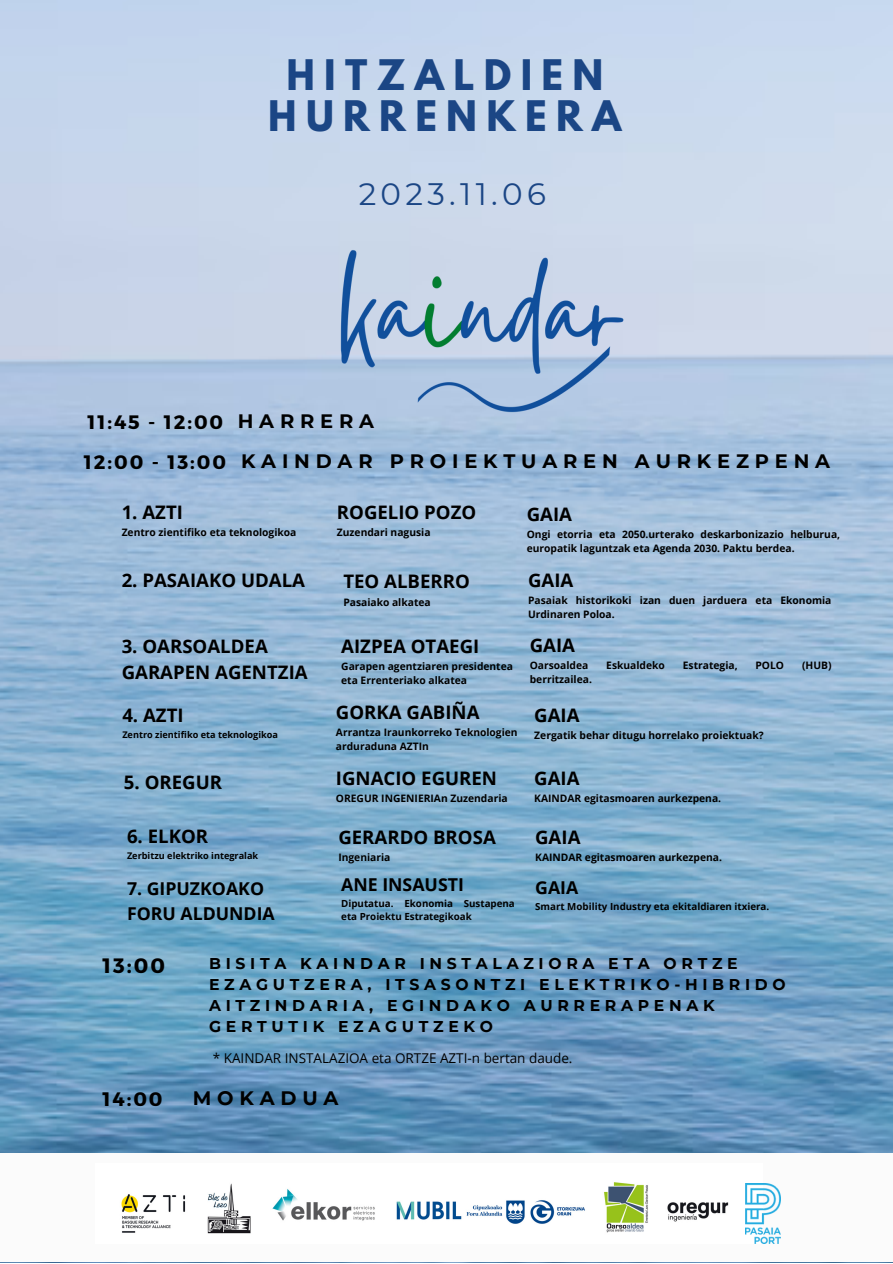
<style>
.page{position:relative;width:893px;height:1264px;background:#fff}
.page>*{position:absolute;margin:0;border:0;box-sizing:border-box;transform-origin:0 0}
.t1{font:700 37.35px/40px "League Spartan";letter-spacing:.25em;color:#1b4685;text-align:center}
.t2{font:31.05px "Montserrat";letter-spacing:.14em;color:#1b4685}
.t3{font:700 20.85px "Montserrat";color:#000}
.t4{font:700 19.5px "Montserrat";letter-spacing:.3em;color:#000}
.t5{font:700 19.35px "Montserrat";letter-spacing:.3em;color:#000}
.t6{font:700 18.6px "Open Sans";color:#000}
.t7{font:700 17.7px "Open Sans";color:#000}
.t8{font:700 15.6px/21.1px "Montserrat";letter-spacing:.3em;color:#000}
.t9{font:13.5px "Open Sans";color:#000}
.t10{font:700 10.2px/13.6px "Open Sans";color:#000}
.t11{font:700 9.75px/13px "Open Sans";color:#000}
.t12{font:700 9.15px "Open Sans";color:#000}
</style>
<div class="page">
<img style="left:0;top:0;width:892px;height:1153px">
<div style="left:0;top:1153px;width:892px;height:109px;background:#fbfbfb"></div>
<img style="left:121px;top:1182px;width:608px;height:52px">
<img style="left:745px;top:1183px;width:35px;height:59px">
<img style="left:273px;top:212px;width:390px;height:216px">
<p class="t1" style="left:268px;top:60px;width:354px">HITZALDIEN<br>HURRENKERA</p>
<p class="t2" style="left:358px;top:175px;width:189px">2023.11.06</p>
<p class="t5" style="left:87px;top:409px;width:137px">11:45 - 12:00</p>
<p class="t5" style="left:238px;top:409px;width:138px">HARRERA</p>
<p class="t5" style="left:84px;top:450px;width:143px">12:00 - 13:00</p>
<p class="t5" style="left:241px;top:449px;width:590px">KAINDAR PROIEKTUAREN AURKEZPENA</p>
<p class="t6" style="left:122px;top:499px;width:63px">1. AZTI</p>
<p class="t10" style="left:122px;top:525px;width:176px">Zentro zientifiko eta teknologikoa</p>
<p class="t6" style="left:337px;top:499px;width:141px">ROGELIO POZO</p>
<p class="t10" style="left:337px;top:525px;width:95px">Zuzendari nagusia</p>
<p class="t6" style="left:526px;top:501px;width:47px">GAIA</p>
<p class="t10" style="left:526px;top:527px;width:315px">Ongi etorria eta 2050.urterako deskarbonizazio helburua, europatik laguntzak eta Agenda 2030. Paktu berdea.</p>
<p class="t6" style="left:122px;top:567px;width:185px">2. PASAIAKO UDALA</p>
<p class="t6" style="left:343px;top:568px;width:128px">TEO ALBERRO</p>
<p class="t10" style="left:343px;top:594px;width:89px">Pasaiako alkatea</p>
<p class="t6" style="left:528px;top:567px;width:47px">GAIA</p>
<p class="t10" style="left:528px;top:593px;width:305px">Pasaiak historikoki izan duen jarduera eta Ekonomia<br>Urdinaren Poloa.</p>
<p class="t6" style="left:122px;top:633px;width:148px">3. OARSOALDEA</p>
<p class="t6" style="left:122px;top:659px;width:187px">GARAPEN AGENTZIA</p>
<p class="t6" style="left:341px;top:633px;width:140px">AIZPEA OTAEGI</p>
<p class="t10" style="left:341px;top:659px;width:173px">Garapen agentziaren presidentea</p>
<p class="t10" style="left:341px;top:673px;width:127px">eta Errenteriako alkatea</p>
<p class="t6" style="left:529px;top:632px;width:47px">GAIA</p>
<p class="t10" style="left:529px;top:658px;width:60px">Oarsoaldea</p>
<p class="t10" style="left:606px;top:658px;width:60px">Eskualdeko</p>
<p class="t10" style="left:682px;top:658px;width:56px">Estrategia,</p>
<p class="t10" style="left:755px;top:658px;width:30px">POLO</p>
<p class="t10" style="left:802px;top:658px;width:31px">(HUB)</p>
<p class="t10" style="left:529px;top:672px;width:64px">berritzailea.</p>
<p class="t6" style="left:122px;top:702px;width:63px">4. AZTI</p>
<p class="t12" style="left:122px;top:728px;width:157px">Zentro zientifiko eta teknologikoa</p>
<p class="t6" style="left:336px;top:699px;width:145px">GORKA GABIÑA</p>
<p class="t10" style="left:336px;top:725px;width:183px">Arrantza Iraunkorreko Teknologien</p>
<p class="t10" style="left:336px;top:739px;width:94px">arduraduna AZTIn</p>
<p class="t6" style="left:534px;top:702px;width:47px">GAIA</p>
<p class="t10" style="left:534px;top:728px;width:231px">Zergatik behar ditugu horrelako proiektuak?</p>
<p class="t6" style="left:124px;top:769px;width:100px">5. OREGUR</p>
<p class="t6" style="left:336px;top:764px;width:163px">IGNACIO EGUREN</p>
<p class="t10" style="left:336px;top:791px;width:173px">OREGUR INGENIERIAn Zuzendaria</p>
<p class="t6" style="left:534px;top:764px;width:47px">GAIA</p>
<p class="t10" style="left:534px;top:791px;width:188px">KAINDAR egitasmoaren aurkezpena.</p>
<p class="t6" style="left:127px;top:823px;width:83px">6. ELKOR</p>
<p class="t12" style="left:127px;top:849px;width:133px">Zerbitzu elektriko integralak</p>
<p class="t6" style="left:338px;top:823px;width:159px">GERARDO BROSA</p>
<p class="t10" style="left:338px;top:850px;width:54px">Ingeniaria</p>
<p class="t6" style="left:535px;top:823px;width:47px">GAIA</p>
<p class="t10" style="left:535px;top:850px;width:188px">KAINDAR egitasmoaren aurkezpena.</p>
<p class="t7" style="left:127px;top:876px;width:139px">7. GIPUZKOAKO</p>
<p class="t7" style="left:127px;top:901px;width:149px">FORU ALDUNDIA</p>
<p class="t7" style="left:341px;top:871px;width:124px">ANE INSAUSTI</p>
<p class="t11" style="left:341px;top:896px;width:175px">Diputatua. Ekonomia Sustapena eta Proiektu Estrategikoak</p>
<p class="t7" style="left:535px;top:875px;width:45px">GAIA</p>
<p class="t11" style="left:535px;top:900px;width:236px">Smart Mobility Industry eta ekitaldiaren itxiera.</p>
<p class="t3" style="left:102px;top:951px;width:64px">13:00</p>
<p class="t4" style="left:102px;top:1086px;width:62px">14:00</p>
<p class="t8" style="left:209px;top:952px;width:578px">BISITA KAINDAR INSTALAZIORA ETA ORTZE EZAGUTZERA, ITSASONTZI ELEKTRIKO-HIBRIDO AITZINDARIA, EGINDAKO AURRERAPENAK GERTUTIK EZAGUTZEKO</p>
<p class="t9" style="left:213px;top:1048px;width:361px">* KAINDAR INSTALAZIOA eta ORTZE AZTI-n bertan daude.</p>
<p class="t4" style="left:193px;top:1086px;width:147px">MOKADUA</p>
</div>
